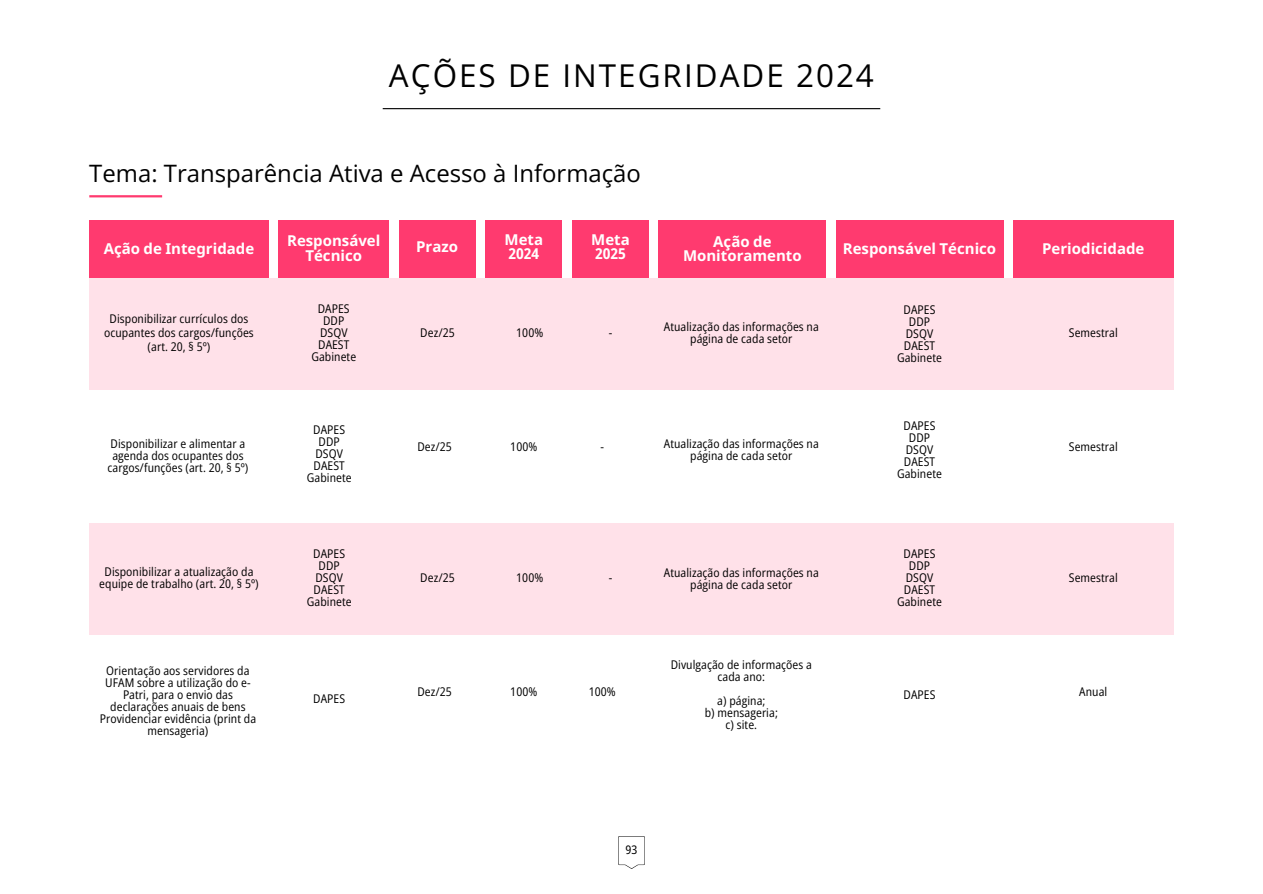
<style>
.page{position:relative;width:1263px;height:894px;background:#fff}
.page>*{position:absolute;margin:0;border:0;box-sizing:border-box;transform-origin:0 0}
.t1{font:31.5px "Open Sans";letter-spacing:.065em;color:#000}
.t2{font:24px "Open Sans";color:#000}
.t3{font:700 15px/14.7px "Noto Sans";color:#fff}
.t4{font:semi-condensed 12px/12px "Open Sans";letter-spacing:.005em;color:#000;text-align:center}
.t5{font:semi-condensed 11.85px "Noto Sans Devanagari";color:#000}
.s1{font-family:"Noto Sans Devanagari";font-stretch:semi-condensed}
</style>
<div class="page">
<div style="left:89px;top:278px;width:1085px;height:111px;background:#ffe1e9"></div>
<div style="left:89px;top:220px;width:180px;height:58px;background:#ff3a6f"></div>
<div style="left:659px;top:220px;width:167px;height:58px;background:#ff3a6f"></div>
<div style="left:279px;top:220px;width:110px;height:58px;background:#ff3a6f"></div>
<div style="left:399px;top:220px;width:77px;height:58px;background:#ff3a6f"></div>
<hr style="left:383px;top:108px;width:497px;height:1px;background:#000">
<div style="left:485px;top:220px;width:77px;height:58px;background:#ff3a6f"></div>
<div style="left:572px;top:220px;width:77px;height:58px;background:#ff3a6f"></div>
<div style="left:836px;top:220px;width:167px;height:58px;background:#ff3a6f"></div>
<div style="left:1013px;top:220px;width:161px;height:58px;background:#ff3a6f"></div>
<div style="left:89px;top:523px;width:1085px;height:111px;background:#ffe1e9"></div>
<img style="left:618px;top:836px;width:26px;height:32px">
<hr style="left:89px;top:195px;width:73px;height:2px;background:#ff3a6f">
<p class="t1" style="left:389px;top:53px;width:486px">AÇÕES DE INTEGRIDADE 2024</p>
<p class="t2" style="left:89px;top:157px;width:553px">Tema: Transparência Ativa e Acesso à Informação</p>
<p class="t3" style="left:505px;top:231px;width:40px">Meta<br><span class="s1">2024</span></p>
<p class="t3" style="left:591px;top:231px;width:40px">Meta<br><span class="s1">2025</span></p>
<p class="t3" style="left:843px;top:241px;width:155px">Responsável Técnico</p>
<p class="t3" style="left:1042px;top:241px;width:104px">Periodicidade</p>
<p class="t3" style="left:287px;top:232px;width:95px">Responsável</p>
<p class="t3" style="left:305px;top:248px;width:58px">Técnico</p>
<p class="t3" style="left:104px;top:241px;width:152px">Ação de Integridade</p>
<p class="t3" style="left:683px;top:233px;width:120px;text-align:center">Ação de<br>Monitoramento</p>
<p class="t3" style="left:416px;top:238px;width:43px">Prazo</p>
<p class="t4" style="left:104px;top:311px;width:151px;line-height:14px">Disponibilizar currículos dos ocupantes dos cargos/funções (art. 20, § 5º)</p>
<p class="t4" style="left:318px;top:302px;width:33px">DAPES</p>
<p class="t4" style="left:323px;top:314px;width:23px">DDP</p>
<p class="t4" style="left:320px;top:326px;width:29px">DSQV</p>
<p class="t4" style="left:318px;top:338px;width:33px">DAEST</p>
<p class="t4" style="left:311px;top:350px;width:46px">Gabinete</p>
<p class="t4" style="left:420px;top:326px;width:36px">Dez/25</p>
<p class="t4" style="left:516px;top:326px;width:29px">100%</p>
<p class="t4" style="left:609px;top:326px;width:5px">-</p>
<p class="t4" style="left:664px;top:320px;width:157px">Atualização das informações na página de cada setor</p>
<p class="t4" style="left:903px;top:303px;width:33px">DAPES</p>
<p class="t4" style="left:909px;top:315px;width:23px">DDP</p>
<p class="t4" style="left:906px;top:327px;width:29px">DSQV</p>
<p class="t4" style="left:904px;top:339px;width:33px">DAEST</p>
<p class="t4" style="left:897px;top:351px;width:46px">Gabinete</p>
<p class="t4" style="left:1069px;top:326px;width:50px">Semestral</p>
<p class="t4" style="left:903px;top:419px;width:33px">DAPES</p>
<p class="t4" style="left:909px;top:431px;width:23px">DDP</p>
<p class="t4" style="left:906px;top:443px;width:29px">DSQV</p>
<p class="t4" style="left:904px;top:455px;width:33px">DAEST</p>
<p class="t4" style="left:897px;top:467px;width:46px">Gabinete</p>
<p class="t4" style="left:313px;top:423px;width:33px">DAPES</p>
<p class="t4" style="left:319px;top:435px;width:23px">DDP</p>
<p class="t4" style="left:315px;top:447px;width:29px">DSQV</p>
<p class="t4" style="left:314px;top:459px;width:33px">DAEST</p>
<p class="t4" style="left:307px;top:471px;width:46px">Gabinete</p>
<p class="t4" style="left:107px;top:437px;width:142px">Disponibilizar e alimentar a agenda dos ocupantes dos cargos/funções (art. 20, § 5º)</p>
<p class="t4" style="left:417px;top:440px;width:36px">Dez/25</p>
<p class="t4" style="left:510px;top:440px;width:29px">100%</p>
<p class="t4" style="left:664px;top:437px;width:157px">Atualização das informações na página de cada setor</p>
<p class="t4" style="left:600px;top:440px;width:5px">-</p>
<p class="t4" style="left:1069px;top:440px;width:50px">Semestral</p>
<p class="t4" style="left:313px;top:547px;width:33px">DAPES</p>
<p class="t4" style="left:319px;top:559px;width:23px">DDP</p>
<p class="t4" style="left:315px;top:571px;width:29px">DSQV</p>
<p class="t4" style="left:314px;top:583px;width:33px">DAEST</p>
<p class="t4" style="left:307px;top:595px;width:46px">Gabinete</p>
<p class="t4" style="left:903px;top:547px;width:33px">DAPES</p>
<p class="t4" style="left:909px;top:559px;width:23px">DDP</p>
<p class="t4" style="left:906px;top:571px;width:29px">DSQV</p>
<p class="t4" style="left:904px;top:583px;width:33px">DAEST</p>
<p class="t4" style="left:897px;top:595px;width:46px">Gabinete</p>
<p class="t4" style="left:99px;top:565px;width:161px">Disponibilizar a atualização da equipe de trabalho (art. 20, § 5º)</p>
<p class="t4" style="left:420px;top:571px;width:36px">Dez/25</p>
<p class="t4" style="left:516px;top:571px;width:29px">100%</p>
<p class="t4" style="left:664px;top:566px;width:157px">Atualização das informações na página de cada setor</p>
<p class="t4" style="left:609px;top:571px;width:5px">-</p>
<p class="t4" style="left:1069px;top:571px;width:50px">Semestral</p>
<p class="t4" style="left:100px;top:664px;width:158px">Orientação aos servidores da<br>UFAM sobre a utilização do e-<br>Patri, para o envio das declarações anuais de bens<br>Providenciar evidência (print da mensageria)</p>
<p class="t4" style="left:671px;top:658px;width:143px">Divulgação de informações a cada ano:</p>
<p class="t4" style="left:717px;top:694px;width:50px">a) página;</p>
<p class="t4" style="left:705px;top:706px;width:75px">b) mensageria;</p>
<p class="t4" style="left:725px;top:718px;width:33px">c) site.</p>
<p class="t4" style="left:589px;top:684px;width:29px">100%</p>
<p class="t4" style="left:1079px;top:684px;width:30px">Anual</p>
<p class="t4" style="left:417px;top:684px;width:36px">Dez/25</p>
<p class="t4" style="left:510px;top:684px;width:29px">100%</p>
<p class="t4" style="left:313px;top:691px;width:33px">DAPES</p>
<p class="t4" style="left:903px;top:688px;width:33px">DAPES</p>
<p class="t5" style="left:625px;top:843px;width:13px">93</p>
</div>
